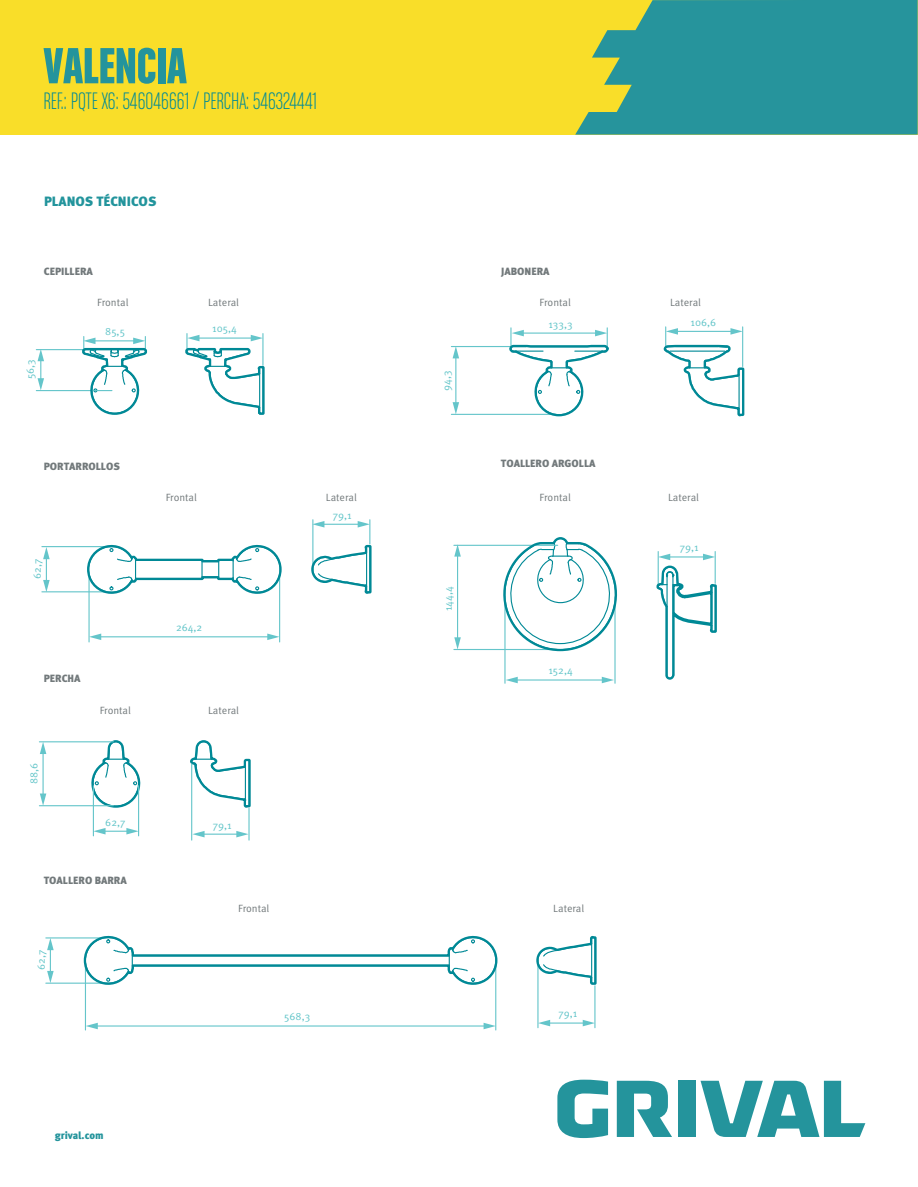
<style>
.page{position:relative;width:918px;height:1187px;background:#fff}
.page>*{position:absolute;margin:0;border:0;box-sizing:border-box;transform-origin:0 0}
.t1{font:54px "Chalet Comprime Hong Kong Sixty";color:#24949c}
.t2{font:25.35px "Chalet Comprime Milan Eighty";color:#008996}
.t3{font:900 13.5px "Meta Pro";color:#22949c}
.t4{font:10.5px "Meta Pro";color:#72797b}
.t5{font:10.5px "Meta Pro";color:#60c4c8}
.t6{font:900 10.5px "Meta Pro";color:#72797b}
.t7{font:900 10.5px "Meta Pro";letter-spacing:-.01em;color:#24949c}
</style>
<div class="page">
<svg style="left:617px;top:1080px;width:55px;height:56px"></svg>
<div style="left:678px;top:1080px;width:17px;height:56px;background:#24949c"></div>
<svg style="left:557px;top:1079px;width:51px;height:58px"></svg>
<svg style="left:701px;top:1080px;width:164px;height:56px"></svg>
<div style="left:0;top:0;width:918px;height:135px;background:#f9de29"></div>
<svg style="left:575px;top:0;width:343px;height:135px;background:#3e9c8e"></svg>
<hr style="left:85px;top:963px;width:1px;height:66px;background:#64c5ca">
<hr style="left:495px;top:963px;width:1px;height:66px;background:#64c5ca">
<hr style="left:46px;top:982px;width:59px;height:1px;background:#64c5ca">
<hr style="left:46px;top:937px;width:59px;height:1px;background:#64c5ca">
<hr style="left:537px;top:963px;width:2px;height:64px;background:#64c5ca">
<hr style="left:594px;top:985px;width:2px;height:42px;background:#64c5ca">
<hr style="left:504px;top:597px;width:2px;height:86px;background:#64c5ca">
<hr style="left:614px;top:597px;width:2px;height:86px;background:#64c5ca">
<hr style="left:454px;top:649px;width:103px;height:1px;background:#64c5ca">
<hr style="left:454px;top:544px;width:104px;height:2px;background:#64c5ca">
<hr style="left:715px;top:551px;width:1px;height:32px;background:#64c5ca">
<hr style="left:658px;top:551px;width:1px;height:33px;background:#64c5ca">
<hr style="left:88px;top:572px;width:2px;height:70px;background:#64c5ca">
<hr style="left:279px;top:572px;width:1px;height:70px;background:#64c5ca">
<hr style="left:42px;top:591px;width:67px;height:1px;background:#64c5ca">
<hr style="left:42px;top:546px;width:67px;height:1px;background:#64c5ca">
<hr style="left:451px;top:346px;width:60px;height:1px;background:#64c5ca">
<hr style="left:451px;top:414px;width:105px;height:1px;background:#64c5ca">
<hr style="left:36px;top:349px;width:58px;height:1px;background:#64c5ca">
<hr style="left:36px;top:390px;width:76px;height:1px;background:#64c5ca">
<svg style="left:83px;top:935px;width:415px;height:51px"></svg>
<svg style="left:536px;top:936px;width:61px;height:49px"></svg>
<svg style="left:500px;top:537px;width:117px;height:115px"></svg>
<svg style="left:86px;top:544px;width:196px;height:51px"></svg>
<svg style="left:90px;top:740px;width:51px;height:68px"></svg>
<svg style="left:190px;top:740px;width:61px;height:68px"></svg>
<hr style="left:93px;top:785px;width:1px;height:50px;background:#64c5ca">
<hr style="left:138px;top:785px;width:1px;height:50px;background:#64c5ca">
<hr style="left:39px;top:805px;width:74px;height:1px;background:#64c5ca">
<hr style="left:39px;top:741px;width:74px;height:1px;background:#64c5ca">
<hr style="left:191px;top:763px;width:1px;height:77px;background:#64c5ca">
<hr style="left:248px;top:808px;width:2px;height:32px;background:#64c5ca">
<svg style="left:663px;top:327px;width:82px;height:90px"></svg>
<svg style="left:508px;top:328px;width:101px;height:89px"></svg>
<hr style="left:455px;top:356px;width:1px;height:48px;background:#64c5ca">
<svg style="left:453px;top:347px;width:6px;height:11px"></svg>
<svg style="left:453px;top:402px;width:6px;height:12px"></svg>
<svg style="left:185px;top:333px;width:80px;height:82px"></svg>
<svg style="left:80px;top:336px;width:68px;height:79px"></svg>
<svg style="left:311px;top:519px;width:61px;height:75px"></svg>
<hr style="left:99px;top:636px;width:171px;height:1px;background:#64c5ca">
<svg style="left:267px;top:633px;width:12px;height:7px"></svg>
<svg style="left:89px;top:633px;width:12px;height:7px"></svg>
<hr style="left:96px;top:1025px;width:390px;height:1px;background:#64c5ca">
<svg style="left:484px;top:1022px;width:12px;height:7px"></svg>
<svg style="left:86px;top:1022px;width:12px;height:7px"></svg>
<hr style="left:548px;top:1022px;width:37px;height:1px;background:#64c5ca">
<svg style="left:583px;top:1019px;width:12px;height:7px"></svg>
<svg style="left:538px;top:1019px;width:12px;height:7px"></svg>
<hr style="left:202px;top:833px;width:37px;height:1px;background:#64c5ca">
<svg style="left:236px;top:830px;width:13px;height:7px"></svg>
<svg style="left:192px;top:830px;width:13px;height:7px"></svg>
<hr style="left:43px;top:751px;width:1px;height:44px;background:#64c5ca">
<svg style="left:40px;top:741px;width:6px;height:13px"></svg>
<svg style="left:40px;top:793px;width:6px;height:12px"></svg>
<hr style="left:516px;top:679px;width:88px;height:1px;background:#64c5ca">
<svg style="left:602px;top:676px;width:12px;height:7px"></svg>
<svg style="left:506px;top:676px;width:12px;height:7px"></svg>
<hr style="left:457px;top:554px;width:1px;height:85px;background:#64c5ca">
<svg style="left:454px;top:544px;width:7px;height:12px"></svg>
<svg style="left:454px;top:637px;width:7px;height:12px"></svg>
<svg style="left:656px;top:553px;width:61px;height:127px"></svg>
<svg style="left:94px;top:828px;width:44px;height:6px"></svg>
<svg style="left:38px;top:350px;width:6px;height:40px"></svg>
<svg style="left:43px;top:547px;width:7px;height:45px"></svg>
<svg style="left:47px;top:937px;width:7px;height:46px"></svg>
<h1 class="t1" style="left:43px;top:34px;width:145px">VALENCIA</h1>
<h2 class="t2" style="left:43px;top:87px;width:275px">REF.: PQTE X6: 546046661 / PERCHA: 546324441</h2>
<p class="t3" style="left:44px;top:193px;width:114px">PLANOS TÉCNICOS</p>
<p class="t6" style="left:44px;top:265px;width:51px">CEPILLERA</p>
<p class="t6" style="left:501px;top:265px;width:50px">JABONERA</p>
<p class="t4" style="left:97px;top:295px;width:33px">Frontal</p>
<p class="t4" style="left:208px;top:295px;width:33px">Lateral</p>
<p class="t4" style="left:540px;top:295px;width:33px">Frontal</p>
<p class="t4" style="left:670px;top:295px;width:33px">Lateral</p>
<p class="t5" style="left:23px;top:379px;width:21px;rotate:-90deg">56,3</p>
<p class="t5" style="left:105px;top:325px;width:21px">85,5</p>
<p class="t5" style="left:212px;top:322px;width:26px">105,4</p>
<p class="t5" style="left:440px;top:391px;width:22px;rotate:-90deg">94,3</p>
<p class="t5" style="left:548px;top:317px;width:26px">133,3</p>
<p class="t5" style="left:691px;top:315px;width:27px">106,6</p>
<p class="t6" style="left:44px;top:459px;width:78px">PORTARROLLOS</p>
<p class="t6" style="left:501px;top:456px;width:96px">TOALLERO ARGOLLA</p>
<p class="t4" style="left:166px;top:490px;width:33px">Frontal</p>
<p class="t4" style="left:326px;top:490px;width:33px">Lateral</p>
<p class="t5" style="left:333px;top:508px;width:20px">79,1</p>
<p class="t4" style="left:540px;top:490px;width:33px">Frontal</p>
<p class="t4" style="left:668px;top:490px;width:33px">Lateral</p>
<p class="t5" style="left:680px;top:541px;width:20px">79,1</p>
<p class="t5" style="left:31px;top:578px;width:22px;rotate:-90deg">62,7</p>
<p class="t6" style="left:44px;top:671px;width:38px">PERCHA</p>
<p class="t5" style="left:27px;top:783px;width:23px;rotate:-90deg">88,6</p>
<p class="t5" style="left:176px;top:621px;width:28px">264,2</p>
<p class="t4" style="left:100px;top:703px;width:33px">Frontal</p>
<p class="t4" style="left:208px;top:703px;width:33px">Lateral</p>
<p class="t5" style="left:105px;top:815px;width:22px">62,7</p>
<p class="t5" style="left:213px;top:818px;width:20px">79,1</p>
<p class="t6" style="left:44px;top:873px;width:85px">TOALLERO BARRA</p>
<p class="t5" style="left:442px;top:611px;width:26px;rotate:-90deg">144,4</p>
<p class="t5" style="left:548px;top:664px;width:26px">152,4</p>
<p class="t5" style="left:35px;top:969px;width:22px;rotate:-90deg">62,7</p>
<p class="t7" style="left:55px;top:1128px;width:50px">grival.com</p>
<p class="t4" style="left:238px;top:901px;width:33px">Frontal</p>
<p class="t4" style="left:553px;top:901px;width:33px">Lateral</p>
<p class="t5" style="left:284px;top:1010px;width:27px">568,3</p>
<p class="t5" style="left:558px;top:1007px;width:20px">79,1</p>
</div>
